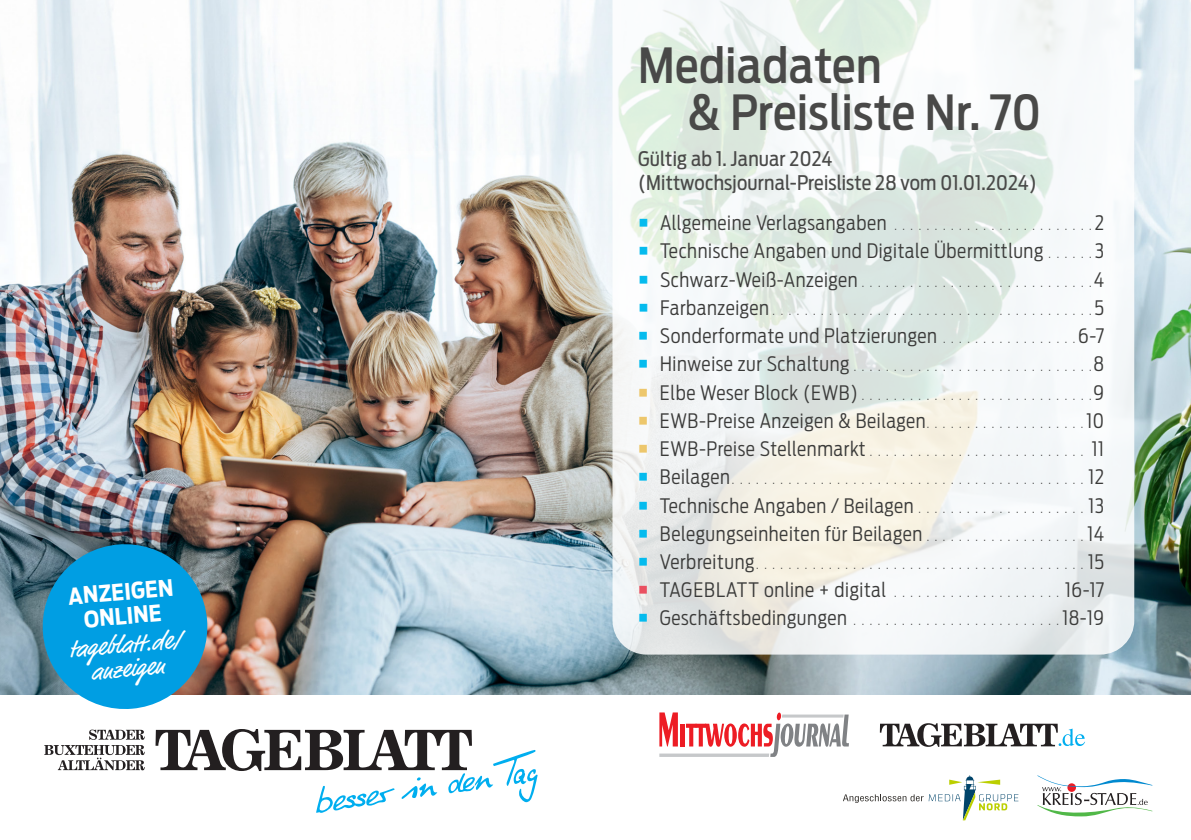
<style>
.page{position:relative;width:1191px;height:840px;background:#fff}
.page>*{position:absolute;margin:0;border:0;box-sizing:border-box;transform-origin:0 0}
.t1{font:500 48px/46.8px "Antenna Cond";letter-spacing:.01em;color:#494948}
.t2{font:24.2px/24.2px "Market";color:#fff;text-align:center}
.t3{font:700 22.6px/24.2px "Antenna Cond";color:#fff;text-align:center}
.t4{font:20px/24px "Antenna Cond";letter-spacing:.01em;color:#494948}
.t5{font:300 19.8px "Antenna Cond";letter-spacing:.03em;color:#3b3b3a}
.t6{font:100 19.8px "Antenna Cond";color:#3b3b3a}
.s1{color:#05bbee}
.s2{font-weight:100}
.s3{font-weight:300}
.s4{color:#edc76c}
.s5{color:#ea5060}
</style>
<div class="page">
<img style="left:0;top:0;width:1191px;height:694px">
<svg style="left:44px;top:729px;width:101px;height:40px"></svg>
<svg style="left:155px;top:729px;width:382px;height:83px"></svg>
<hr style="left:659px;top:753px;width:110px;height:3px;background:#c6c8ca">
<svg style="left:659px;top:712px;width:19px;height:34px"></svg>
<hr style="left:680px;top:723px;width:4px;height:23px;background:#ed1c24">
<svg style="left:686px;top:714px;width:163px;height:42px"></svg>
<hr style="left:782px;top:714px;width:61px;height:3px;background:#c6c8ca">
<svg style="left:880px;top:723px;width:205px;height:23px"></svg>
<svg style="left:1037px;top:775px;width:115px;height:41px"></svg>
<svg style="left:843px;top:775px;width:175px;height:44px"></svg>
<svg style="left:612px;top:0;width:522px;height:654px;fill:#f3f4f4"></svg>
<svg style="left:39px;top:540px;width:172px;height:169px;background:#2297ca"></svg>
<svg style="left:649px;top:230px;width:20px;height:1px"></svg>
<svg style="left:649px;top:258px;width:20px;height:1px"></svg>
<svg style="left:649px;top:286px;width:20px;height:1px"></svg>
<svg style="left:649px;top:315px;width:20px;height:1px"></svg>
<svg style="left:649px;top:343px;width:20px;height:1px"></svg>
<svg style="left:649px;top:371px;width:20px;height:1px"></svg>
<svg style="left:649px;top:399px;width:20px;height:1px"></svg>
<svg style="left:649px;top:427px;width:20px;height:1px"></svg>
<svg style="left:649px;top:456px;width:20px;height:1px"></svg>
<svg style="left:649px;top:484px;width:20px;height:1px"></svg>
<svg style="left:649px;top:512px;width:20px;height:1px"></svg>
<svg style="left:649px;top:540px;width:20px;height:1px"></svg>
<svg style="left:649px;top:568px;width:20px;height:1px"></svg>
<svg style="left:649px;top:597px;width:20px;height:1px"></svg>
<svg style="left:649px;top:625px;width:20px;height:1px"></svg>
<p class="t3" style="left:67px;top:584px;width:107px;rotate:-5deg">ANZEIGEN<br>ONLINE</p>
<p class="t2" style="left:68px;top:639px;width:115px;rotate:-5deg">tageblatt.de/ anzeigen</p>
<h1 class="t1" style="left:688px;top:41px;width:354px;text-indent:-50px">Mediadaten<br>&amp; Preisliste Nr. 70</h1>
<p class="t4" style="left:638px;top:146px;width:400px">Gültig ab 1. Januar 2024 (Mittwochsjournal-Preisliste 28 vom 01.01.2024)</p>
<p class="t5" style="left:638px;top:211px;width:467px"><span class="s1">○</span> Allgemeine Verlagsangaben <span class="s2">. . . . . . . . . . . . . . . . . . . . . . . .</span> 2</p>
<p class="t5" style="left:638px;top:239px;width:467px"><span class="s1">○</span> Technische Angaben und Digitale Übermittlung <span class="s2">. . . . . .</span> 3</p>
<p class="t6" style="left:638px;top:267px;width:467px"><span class="s1">○</span> <span class="s3">Schwarz-Weiß-Anzeigen</span> . . . . . . . . . . . . . . . . . . . . . . . . . . . . <span class="s3">4</span></p>
<p class="t6" style="left:638px;top:296px;width:467px"><span class="s1">○</span> <span class="s3">Farbanzeigen</span> . . . . . . . . . . . . . . . . . . . . . . . . . . . . . . . . . . . . . . . <span class="s3">5</span></p>
<p class="t5" style="left:638px;top:324px;width:467px"><span class="s1">○</span> Sonderformate und Platzierungen <span class="s2">. . . . . . . . . . . . . . . .</span> 6-7</p>
<p class="t6" style="left:638px;top:352px;width:467px"><span class="s1">○</span> <span class="s3">Hinweise zur Schaltung</span> . . . . . . . . . . . . . . . . . . . . . . . . . . . . . <span class="s3">8</span></p>
<p class="t6" style="left:638px;top:380px;width:467px"><span class="s4">○</span> <span class="s3">Elbe Weser Block (EWB)</span> . . . . . . . . . . . . . . . . . . . . . . . . . . . . <span class="s3">9</span></p>
<p class="t5" style="left:638px;top:408px;width:467px"><span class="s4">○</span> EWB-Preise Anzeigen &amp; Beilagen <span class="s2">. . . . . . . . . . . . . . . . . . .</span> 10</p>
<p class="t6" style="left:638px;top:437px;width:467px"><span class="s4">○</span> <span class="s3">EWB-Preise Stellenmarkt</span> . . . . . . . . . . . . . . . . . . . . . . . . . . . <span class="s3">11</span></p>
<p class="t6" style="left:638px;top:465px;width:467px"><span class="s1">○</span> <span class="s3">Beilagen</span> . . . . . . . . . . . . . . . . . . . . . . . . . . . . . . . . . . . . . . . . . . . <span class="s3">12</span></p>
<p class="t5" style="left:638px;top:493px;width:467px"><span class="s1">○</span> Technische Angaben / Beilagen <span class="s2">. . . . . . . . . . . . . . . . . . . .</span> 13</p>
<p class="t5" style="left:638px;top:521px;width:467px"><span class="s1">○</span> Belegungseinheiten für Beilagen <span class="s2">. . . . . . . . . . . . . . . . . . .</span> 14</p>
<p class="t6" style="left:638px;top:549px;width:467px"><span class="s1">○</span> <span class="s3">Verbreitung</span> . . . . . . . . . . . . . . . . . . . . . . . . . . . . . . . . . . . . . . . . <span class="s3">15</span></p>
<p class="t5" style="left:638px;top:578px;width:467px"><span class="s5">○</span> TAGEBLATT online + digital <span class="s2">. . . . . . . . . . . . . . . . . . . . .</span> 16-17</p>
<p class="t5" style="left:638px;top:606px;width:467px"><span class="s1">○</span> Geschäftsbedingungen <span class="s2">. . . . . . . . . . . . . . . . . . . . . . . . .</span> 18-19</p>
</div>
